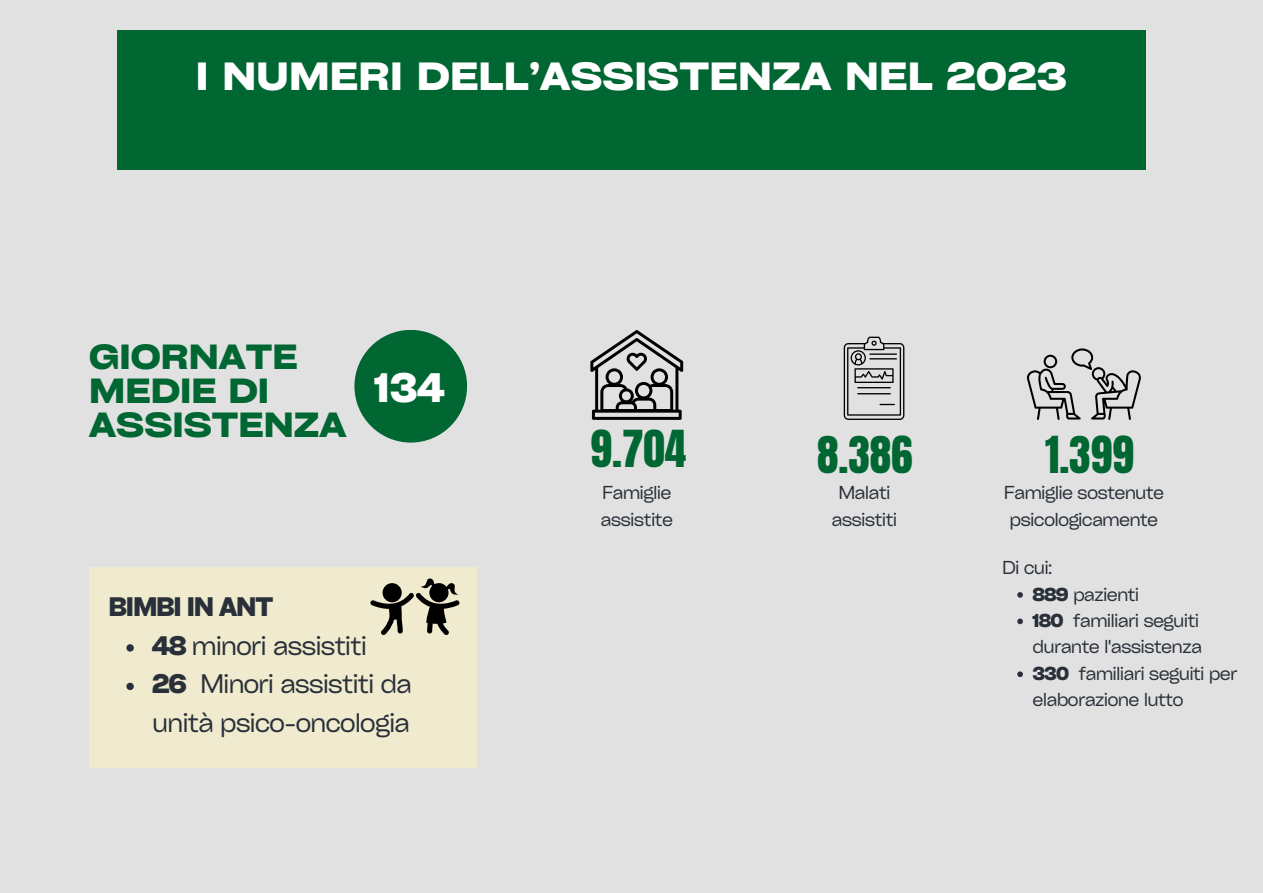
<style>
.page{position:relative;width:1263px;height:893px;background:#e1e1e1}
.page>*{position:absolute;margin:0;border:0;box-sizing:border-box;transform-origin:0 0}
.t1{font:43.35px "Anton";color:#006632}
.t2{font:700 39.38px "Cy Grotesk Key";color:#fff}
.t3{font:700 expanded 37.65px "Cy Grotesk";letter-spacing:.005em;color:#fff}
.t4{font:700 expanded 33.53px/34px "Cy Grotesk";color:#006632}
.t5{font:25.65px/38.5px "Cy Grotesk Key";letter-spacing:-.05em;color:#293039}
.t6{font:700 25.65px "Cy Grotesk Key";letter-spacing:-.05em;color:#293039}
.t7{font:17.92px/26.4px "Cy Grotesk Key";letter-spacing:-.05em;color:#293039}
.s1{font-weight:700}
</style>
<div class="page">
<div style="left:89px;top:567px;width:388px;height:200px;background:#f0ebce"></div>
<div style="left:354px;top:330px;width:113px;height:112px;background:#006632;border-radius:50%"></div>
<div style="left:117px;top:30px;width:1029px;height:139px;background:#006632"></div>
<svg style="left:590px;top:330px;width:93px;height:90px"></svg>
<svg style="left:844px;top:337px;width:60px;height:83px"></svg>
<svg style="left:1027px;top:348px;width:114px;height:72px"></svg>
<svg style="left:370px;top:578px;width:90px;height:57px"></svg>
<svg style="left:1017px;top:592px;width:6px;height:6px"></svg>
<svg style="left:1017px;top:618px;width:6px;height:6px"></svg>
<svg style="left:1017px;top:671px;width:6px;height:6px"></svg>
<svg style="left:126px;top:644px;width:8px;height:7px"></svg>
<svg style="left:126px;top:682px;width:8px;height:8px"></svg>
<h4 class="t3" style="left:196px;top:52px;width:872px">I NUMERI DELL’ASSISTENZA NEL 2023</h4>
<h3 class="t4" style="left:89px;top:339px;width:259px">GIORNATE<br>MEDIE DI<br>ASSISTENZA</h3>
<h2 class="t2" style="left:374px;top:362px;width:72px">134</h2>
<p class="t6" style="left:109px;top:590px;width:166px">BIMBI IN ANT</p>
<h1 class="t5" style="left:152px;top:625px;width:216px"><span class="s1">48</span> minori assistiti</h1>
<p class="t5" style="left:152px;top:663px;width:261px"><span class="s1">26</span> Minori assistiti da unità psico-oncologia</p>
<h1 class="t1" style="left:590px;top:417px;width:97px">9.704</h1>
<p class="t1" style="left:1045px;top:424px;width:91px">1.399</p>
<p class="t1" style="left:817px;top:424px;width:97px">8.386</p>
<p class="t7" style="left:601px;top:479px;width:74px">Famiglie assistite</p>
<p class="t7" style="left:838px;top:479px;width:54px">Malati</p>
<h5 class="t7" style="left:831px;top:505px;width:67px">assistiti</h5>
<p class="t7" style="left:1004px;top:479px;width:162px;text-align:center">Famiglie sostenute psicologicamente</p>
<p class="t7" style="left:1002px;top:554px;width:52px">Di cui:</p>
<h1 class="t7" style="left:1032px;top:580px;width:108px"><span class="s1">889</span> pazienti</h1>
<p class="t7" style="left:1032px;top:606px;width:171px"><span class="s1">180</span> familiari seguiti durante l'assistenza</p>
<p class="t7" style="left:1032px;top:659px;width:207px"><span class="s1">330</span> familiari seguiti per elaborazione lutto</p>
</div>
